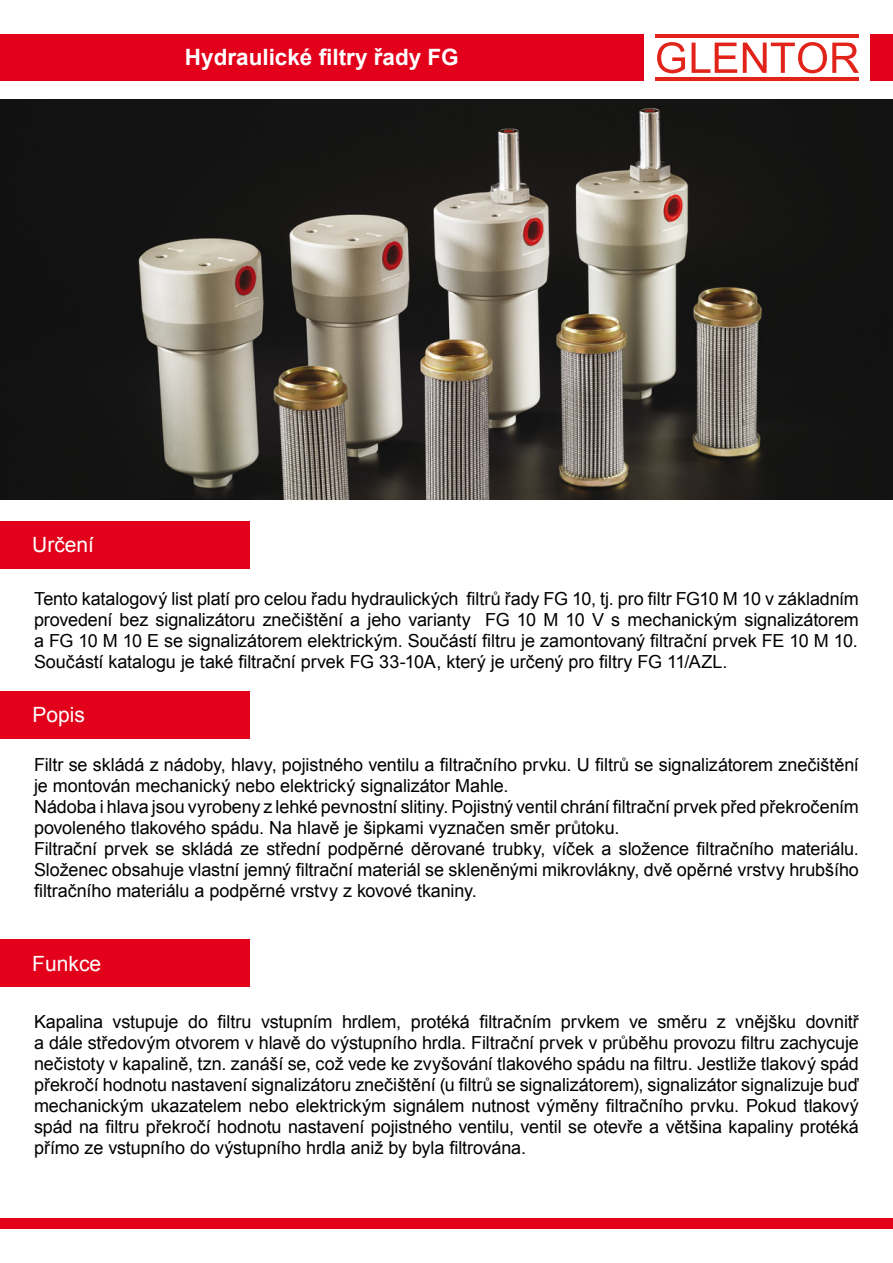
<style>
.page{position:relative;width:893px;height:1263px;background:#fff}
.page>*{position:absolute;margin:0;border:0;box-sizing:border-box;transform-origin:0 0}
.t1{font:700 22.5px "Arial";color:#fff}
.t2{font:21px "Arial";color:#fff}
.t3{font:18px/21px "Arial";letter-spacing:-.005em;color:#000;text-align:justify}
</style>
<div class="page">
<svg style="left:657px;top:42px;width:28px;height:31px"></svg>
<svg style="left:691px;top:43px;width:46px;height:30px"></svg>
<svg style="left:743px;top:42px;width:116px;height:31px"></svg>
<hr style="left:655px;top:34px;width:204px;height:3px;background:#e2231a">
<hr style="left:655px;top:78px;width:204px;height:3px;background:#e2231a">
<div style="left:0;top:34px;width:644px;height:46px;background:#e2001a"></div>
<div style="left:0;top:1219px;width:893px;height:10px;background:#e2001a"></div>
<div style="left:871px;top:34px;width:22px;height:46px;background:#e2001a"></div>
<div style="left:0;top:521px;width:250px;height:47px;background:#e2001a"></div>
<div style="left:0;top:940px;width:250px;height:47px;background:#e2001a"></div>
<div style="left:0;top:691px;width:250px;height:47px;background:#e2001a"></div>
<img style="left:0;top:99px;width:893px;height:401px">
<p class="t1" style="left:185px;top:42px;width:275px">Hydraulické filtry řady FG</p>
<p class="t2" style="left:32px;top:531px;width:63px">Určení</p>
<p class="t3" style="left:34px;top:589px;width:826px">Tento katalogový list platí pro celou řadu hydraulických filtrů řady FG 10, tj. pro filtr FG10 M 10 v základním provedení bez signalizátoru znečištění a jeho varianty FG 10 M 10 V s mechanickým signalizátorem a FG 10 M 10 E se signalizátorem elektrickým. Součástí filtru je zamontovaný filtrační prvek FE 10 M 10.<br>Součástí katalogu je také filtrační prvek FG 33-10A, který je určený pro filtry FG 11/AZL.</p>
<p class="t2" style="left:32px;top:701px;width:54px">Popis</p>
<p class="t3" style="left:34px;top:754px;width:826px;text-align:left">Filtr se skládá z nádoby, hlavy, pojistného ventilu a filtračního prvku. U filtrů se signalizátorem znečištění je montován mechanický nebo elektrický signalizátor Mahle.<br>Nádoba i hlava jsou vyrobeny z lehké pevnostní slitiny. Pojistný ventil chrání filtrační prvek před překročením povoleného tlakového spádu. Na hlavě je šipkami vyznačen směr průtoku.<br>Filtrační prvek se skládá ze střední podpěrné děrované trubky, víček a složence filtračního materiálu.<br>Složenec obsahuje vlastní jemný filtrační materiál se skleněnými mikrovlákny, dvě opěrné vrstvy hrubšího filtračního materiálu a podpěrné vrstvy z kovové tkaniny.</p>
<p class="t2" style="left:32px;top:950px;width:70px">Funkce</p>
<p class="t3" style="left:34px;top:1011px;width:826px">Kapalina vstupuje do filtru vstupním hrdlem, protéká filtračním prvkem ve směru z vnějšku dovnitř a dále středovým otvorem v hlavě do výstupního hrdla. Filtrační prvek v průběhu provozu filtru zachycuje nečistoty v kapalině, tzn. zanáší se, což vede ke zvyšování tlakového spádu na filtru. Jestliže tlakový spád překročí hodnotu nastavení signalizátoru znečištění (u filtrů se signalizátorem), signalizátor signalizuje buď mechanickým ukazatelem nebo elektrickým signálem nutnost výměny filtračního prvku. Pokud tlakový spád na filtru překročí hodnotu nastavení pojistného ventilu, ventil se otevře a většina kapaliny protéká přímo ze vstupního do výstupního hrdla aniž by byla filtrována.</p>
</div>
